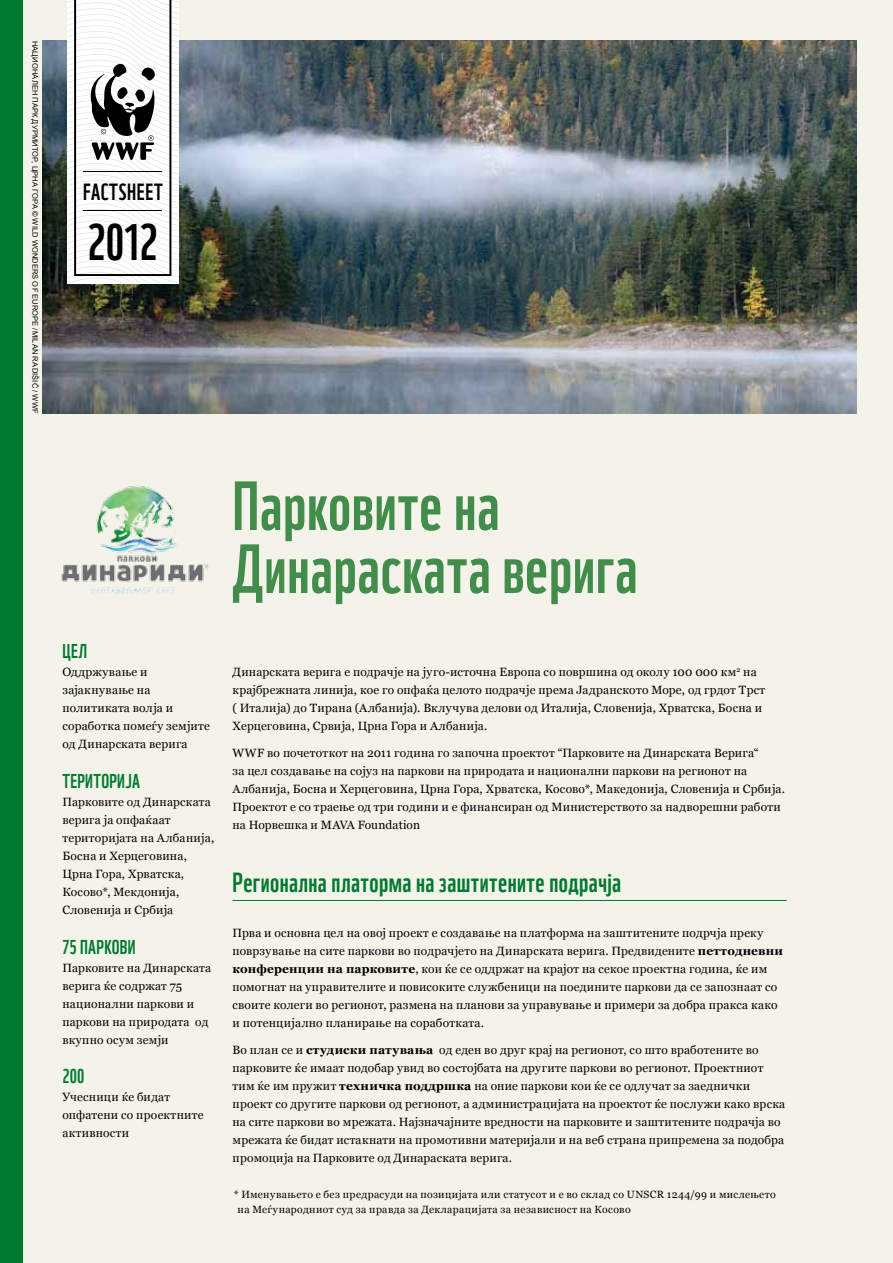
<style>
.page{position:relative;width:893px;height:1263px;background:#f4f3ea}
.page>*{position:absolute;margin:0;border:0;box-sizing:border-box;transform-origin:0 0}
.t1{font:67.5px/63px "WWF";letter-spacing:.01em;color:#428c4c}
.t2{font:49.95px "WWF";color:#000}
.t3{font:27px "WWF";letter-spacing:.015em;color:#007931}
.t4{font:22.8px "WWF";letter-spacing:.02em;color:#000}
.t5{font:19.5px "WWF";letter-spacing:.015em;color:#007931}
.t6{font:12px/18px "Georgia";letter-spacing:.015em;color:#000}
.t7{font:10.5px/15px "Georgia";letter-spacing:.035em;color:#000}
.t8{font:7.5px "Arial";letter-spacing:.02em;color:#000}
.s1{font-weight:700}
</style>
<div class="page">
<hr style="left:232px;top:900px;width:555px;height:1px;background:#007931">
<div style="left:0;top:0;width:22px;height:1263px;background:#007931"></div>
<img style="left:43px;top:40px;width:813px;height:374px">
<svg style="left:67px;top:0;width:112px;height:283px"></svg>
<img style="left:61px;top:486px;width:147px;height:108px">
<p class="t8" style="left:40px;top:41px;width:373px;rotate:90deg">Национален Парк Дурмитор, Црна Гора © Wild Wonders of Europe /Milan Radišić / WWF</p>
<h3 class="t4" style="left:83px;top:173px;width:81px">FACTSHEET</h3>
<h2 class="t2" style="left:87px;top:203px;width:72px">2012</h2>
<h3 class="t5" style="left:62px;top:636px;width:26px">Цел</h3>
<p class="t6" style="left:62px;top:663px;width:149px">Оддржување и зајакнување на политиката волја и соработка помеѓу земјите од Динарската верига</p>
<h3 class="t5" style="left:62px;top:765px;width:79px">Територија</h3>
<p class="t6" style="left:62px;top:793px;width:153px">Парковите од Динарската верига ја опфаќаат територијата на Албанија,<br>Босна и Херцеговина,<br>Црна Гора, Хрватска,<br>Косово*, Мекдонија,<br>Словенија и Србија</p>
<h3 class="t5" style="left:62px;top:931px;width:75px">75 паркови</h3>
<p class="t6" style="left:62px;top:959px;width:150px">Парковите на Динарската верига ќе содржат 75 национални паркови и паркови на природата од вкупно осум земји</p>
<h3 class="t5" style="left:62px;top:1061px;width:23px">200</h3>
<p class="t6" style="left:62px;top:1088px;width:143px">Учесници ќе бидат опфатени со проектните активности</p>
<h1 class="t1" style="left:232px;top:468px;width:407px">Парковите на<br>Динараската верига</h1>
<p class="t6" style="left:232px;top:663px;width:534px">Динарската верига е подрачје на југо-источна Европа со површина од околу 100 000 км<sup>2</sup> на крајбрежната линија, кое го опфаќа целото подрачје према Јадранското Море, од грдот Трст ( Италија) до Тирана (Албанија). Вклучува делови од Италија, Словенија, Хрватска, Босна и Херцеговина, Срвија, Црна Гора и Албанија.</p>
<p class="t6" style="left:233px;top:744px;width:554px">WWF во почетоткот на 2011 година го започна проектот “Парковите на Динарската Верига“<br>за цел создавање на сојуз на паркови на природата и национални паркови на регионот на Албанија, Босна и Херцеговина, Црна Гора, Хрватска, Косово*, Македонија, Словенија и Србија.<br>Проектот е со траење од три години и е финансиран од Министерството за надворешни работи на Норвешка и MAVA Foundation</p>
<h3 class="t3" style="left:232px;top:861px;width:390px">Регионална платорма на заштитените подрачја</h3>
<p class="t6" style="left:232px;top:924px;width:552px">Прва и основна цел на овој проект е создавање на платформа на заштитените подрчја преку поврзување на сите паркови во подрачјето на Динарската верига. Предвидените <span class="s1">петтодневни конференции на парковите</span>, кои ќе се оддржат на крајот на секое проектна година, ќе им помогнат на управителите и повисоките службеници на поедините паркови да се запознаат со своите колеги во регионот, размена на планови за управување и примери за добра пракса како и потенцијално планирање на соработката.</p>
<p class="t6" style="left:232px;top:1041px;width:554px">Во план се и <span class="s1">студиски патувања</span> од еден во друг крај на регионот, со што вработените во парковите ќе имаат подобар увид во состојбата на другите паркови во регионот. Проектниот тим ќе им пружит <span class="s1">техничка поддршка</span> на оние паркови кои ќе се одлучат за заеднички проект со другите паркови од регионот, а администрацијата на проектот ќе послужи како врска на сите паркови во мрежата. Најзначајните вредности на парковите и заштитените подрачја во мрежата ќе бидат истакнати на промотивни материјали и на веб страна припремена за подобра промоција на Парковите од Динараската верига.</p>
<p class="t7" style="left:238px;top:1187px;width:540px;text-indent:-4px">* Именувањето е без предрасуди на позицијата или статусот и е во склад со UNSCR 1244/99 и мислењето на Mеѓународниот суд за правда за Декларацијата за независност на Косово</p>
</div>
